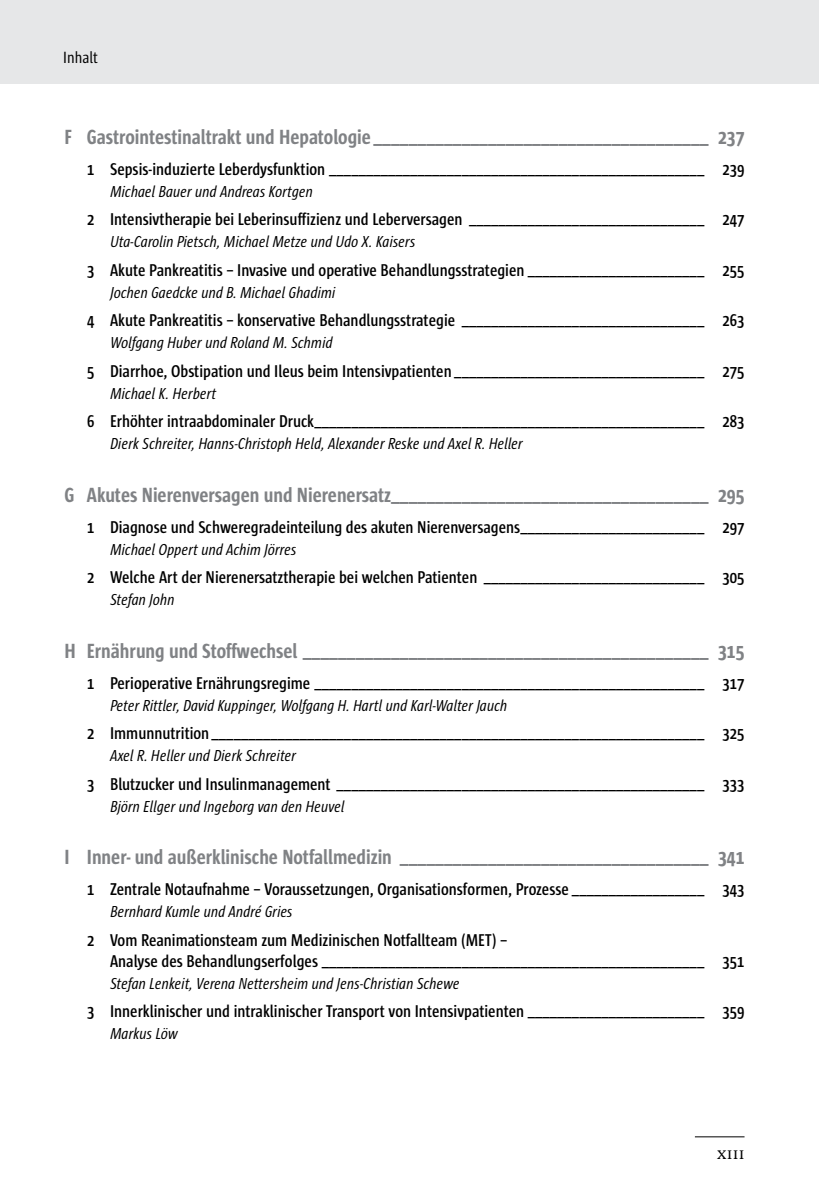
<style>
.page{position:relative;width:819px;height:1191px;background:#fff}
.page>*{position:absolute;margin:0;border:0;box-sizing:border-box;transform-origin:0 0}
.t1{font:700 21px "Sun Cd";color:#808285}
.t2{font:600 17.5px/21px "Sun Cd";color:#000}
.t3{font:16.62px "Sun Cd";color:#000}
.t4{font:italic 16.28px "Sun Cd";color:#000}
.t5{font:15.75px "Fedra Serif B Pro";color:#000}
</style>
<div class="page">
<div style="left:0;top:0;width:819px;height:84px;background:#e6e7e8"></div>
<hr style="left:694px;top:1136px;width:50px;height:1px;background:#000">
<p class="t3" style="left:63px;top:49px;width:36px">Inhalt</p>
<p class="t1" style="left:64px;top:126px;width:681px">F Gastrointestinaltrakt und Hepatologie ______________________________________ 237</p>
<p class="t2" style="left:87px;top:159px;width:658px">1 Sepsis-induzierte Leberdysfunktion ___________________________________________________ 239</p>
<p class="t4" style="left:110px;top:183px;width:204px">Michael Bauer und Andreas Kortgen</p>
<p class="t2" style="left:87px;top:209px;width:658px">2 Intensivtherapie bei Leberinsuffizienz und Leberversagen ________________________________ 247</p>
<p class="t4" style="left:110px;top:233px;width:306px">Uta-Carolin Pietsch, Michael Metze und Udo X. Kaisers</p>
<p class="t2" style="left:87px;top:260px;width:658px">3 Akute Pankreatitis – Invasive und operative Behandlungsstrategien ________________________ 255</p>
<p class="t4" style="left:110px;top:284px;width:227px">Jochen Gaedcke und B. Michael Ghadimi</p>
<p class="t2" style="left:87px;top:310px;width:658px">4 Akute Pankreatitis – konservative Behandlungsstrategie _________________________________ 263</p>
<p class="t4" style="left:110px;top:334px;width:224px">Wolfgang Huber und Roland M. Schmid</p>
<p class="t2" style="left:87px;top:361px;width:658px">5 Diarrhoe, Obstipation und Ileus beim Intensivpatienten __________________________________ 275</p>
<p class="t4" style="left:110px;top:385px;width:108px">Michael K. Herbert</p>
<p class="t2" style="left:87px;top:411px;width:658px">6 Erhöhter intraabdominaler Druck_____________________________________________________ 283</p>
<p class="t4" style="left:110px;top:435px;width:414px">Dierk Schreiter, Hanns-Christoph Held, Alexander Reske und Axel R. Heller</p>
<p class="t1" style="left:64px;top:484px;width:681px">G Akutes Nierenversagen und Nierenersatz____________________________________ 295</p>
<p class="t2" style="left:87px;top:517px;width:658px">1 Diagnose und Schweregradeinteilung des akuten Nierenversagens_________________________ 297</p>
<p class="t4" style="left:110px;top:541px;width:188px">Michael Oppert und Achim Jörres</p>
<p class="t2" style="left:87px;top:567px;width:658px">2 Welche Art der Nierenersatztherapie bei welchen Patienten ______________________________ 305</p>
<p class="t4" style="left:110px;top:591px;width:66px">Stefan John</p>
<p class="t1" style="left:64px;top:639px;width:681px">H Ernährung und Stoffwechsel ______________________________________________ 315</p>
<p class="t2" style="left:87px;top:672px;width:658px">1 Perioperative Ernährungsregime _____________________________________________________ 317</p>
<p class="t4" style="left:110px;top:696px;width:399px">Peter Rittler, David Kuppinger, Wolfgang H. Hartl und Karl-Walter Jauch</p>
<p class="t2" style="left:87px;top:723px;width:658px">2 Immunnutrition ___________________________________________________________________ 325</p>
<p class="t4" style="left:110px;top:747px;width:187px">Axel R. Heller und Dierk Schreiter</p>
<p class="t2" style="left:87px;top:773px;width:658px">3 Blutzucker und Insulinmanagement __________________________________________________ 333</p>
<p class="t4" style="left:110px;top:797px;width:236px">Björn Ellger und Ingeborg van den Heuvel</p>
<p class="t1" style="left:64px;top:846px;width:681px">I Inner- und außerklinische Notfallmedizin ___________________________________ 341</p>
<p class="t2" style="left:87px;top:879px;width:658px">1 Zentrale Notaufnahme – Voraussetzungen, Organisationsformen, Prozesse __________________ 343</p>
<p class="t4" style="left:110px;top:903px;width:184px">Bernhard Kumle und André Gries</p>
<p class="t2" style="left:110px;top:929px;width:636px;text-indent:-23px">2 Vom Reanimationsteam zum Medizinischen Notfallteam (MET) –<br>Analyse des Behandlungserfolges ____________________________________________________ 351</p>
<p class="t4" style="left:110px;top:974px;width:351px">Stefan Lenkeit, Verena Nettersheim und Jens-Christian Schewe</p>
<p class="t2" style="left:87px;top:1001px;width:658px">3 Innerklinischer und intraklinischer Transport von Intensivpatienten ________________________ 359</p>
<p class="t4" style="left:110px;top:1025px;width:69px">Markus Löw</p>
<p class="t5" style="left:716px;top:1144px;width:29px">xiii</p>
</div>
